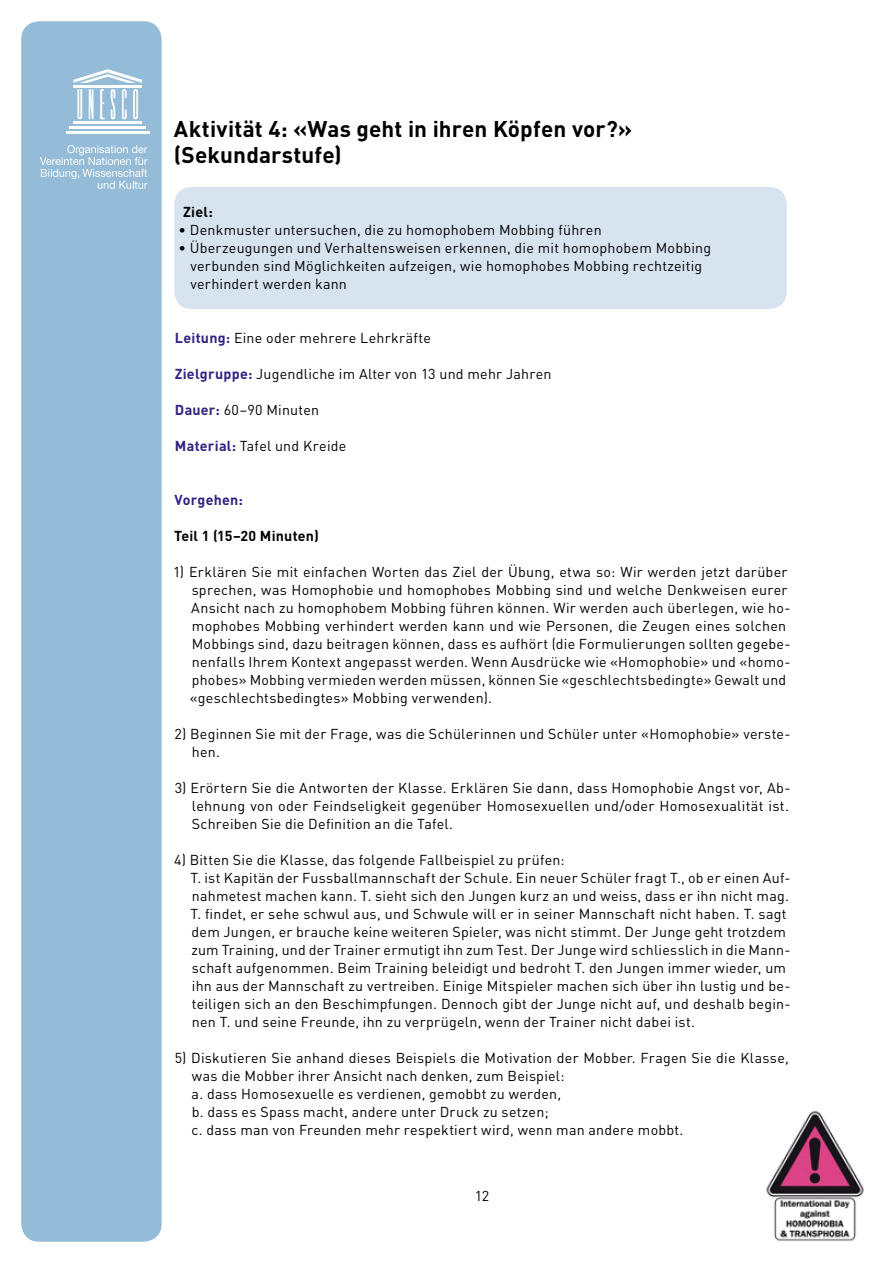
<style>
.page{position:relative;width:893px;height:1263px;background:#fff}
.page>*{position:absolute;margin:0;border:0;box-sizing:border-box;transform-origin:0 0}
.t1{font:700 22.5px/25.5px "DIN";letter-spacing:.005em;color:#000}
.t2{font:14.25px/18px "DIN";letter-spacing:.015em;color:#000}
.t3{font:700 14.25px "DIN";letter-spacing:.015em;color:#000}
.t4{font:700 14.25px "DIN";letter-spacing:.015em;color:#2e2382}
.s1{font-weight:700;color:#2e2382}
</style>
<div class="page">
<div style="left:21px;top:21px;width:141px;height:1221px;background:#94bcd8;border-radius:18px"></div>
<img style="left:766px;top:1111px;width:98px;height:130px">
<hr style="left:73px;top:121px;width:69px;height:3px;background:#fff">
<hr style="left:70px;top:126px;width:76px;height:3px;background:#fff">
<hr style="left:66px;top:131px;width:83px;height:3px;background:#fff">
<hr style="left:73px;top:85px;width:69px;height:3px;background:#fff">
<svg style="left:73px;top:69px;width:69px;height:14px"></svg>
<svg style="left:77px;top:89px;width:5px;height:30px"></svg>
<svg style="left:89px;top:89px;width:4px;height:30px"></svg>
<svg style="left:100px;top:89px;width:5px;height:30px"></svg>
<svg style="left:122px;top:89px;width:5px;height:30px"></svg>
<svg style="left:133px;top:89px;width:5px;height:30px"></svg>
<svg style="left:111px;top:89px;width:4px;height:30px"></svg>
<svg style="left:40px;top:145px;width:107px;height:44px"></svg>
<div style="left:174px;top:187px;width:613px;height:122px;background:#d7e4f0;border-radius:17px"></div>
<h1 class="t1" style="left:174px;top:115px;width:460px">Aktivität 4: «Was geht in ihren Köpfen vor?» (Sekundarstufe)</h1>
<p class="t3" style="left:183px;top:202px;width:31px">Ziel:</p>
<p class="t2" style="left:178px;top:220px;width:425px">• Denkmuster untersuchen, die zu homophobem Mobbing führen</p>
<p class="t2" style="left:190px;top:238px;width:522px;text-indent:-12px">• Überzeugungen und Verhaltensweisen erkennen, die mit homophobem Mobbing verbunden sind Möglichkeiten aufzeigen, wie homophobes Mobbing rechtzeitig verhindert werden kann</p>
<p class="t2" style="left:175px;top:328px;width:257px"><span class="s1">Leitung:</span> Eine oder mehrere Lehrkräfte</p>
<p class="t2" style="left:175px;top:364px;width:378px"><span class="s1">Zielgruppe:</span> Jugendliche im Alter von 13 und mehr Jahren</p>
<p class="t2" style="left:175px;top:400px;width:146px"><span class="s1">Dauer:</span> 60–90 Minuten</p>
<p class="t2" style="left:175px;top:436px;width:173px"><span class="s1">Material:</span> Tafel und Kreide</p>
<p class="t4" style="left:175px;top:490px;width:70px">Vorgehen:</p>
<p class="t3" style="left:174px;top:526px;width:147px">Teil 1 (15–20 Minuten)</p>
<p class="t2" style="left:190px;top:562px;width:602px;text-indent:-17px">1) Erklären Sie mit einfachen Worten das Ziel der Übung, etwa so: Wir werden jetzt darüber sprechen, was Homophobie und homophobes Mobbing sind und welche Denkweisen eurer Ansicht nach zu homophobem Mobbing führen können. Wir werden auch überlegen, wie ho&shy;mophobes Mobbing verhindert werden kann und wie Personen, die Zeugen eines solchen Mobbings sind, dazu beitragen können, dass es aufhört (die Formulierungen sollten gegebe&shy;nenfalls Ihrem Kontext angepasst werden. Wenn Ausdrücke wie «Homophobie» und «homo&shy;phobes» Mobbing vermieden werden müssen, können Sie «geschlechtsbedingte» Gewalt und «geschlechtsbedingtes» Mobbing verwenden).</p>
<p class="t2" style="left:192px;top:724px;width:600px;text-indent:-18px">2) Beginnen Sie mit der Frage, was die Schülerinnen und Schüler unter «Homophobie» verste&shy;hen.</p>
<p class="t2" style="left:192px;top:778px;width:600px;text-align:justify;text-indent:-17px">3) Erörtern Sie die Antworten der Klasse. Erklären Sie dann, dass Homophobie Angst vor, Ab&shy;lehnung von oder Feindseligkeit gegenüber Homosexuellen und/oder Homosexualität ist.<br>Schreiben Sie die Definition an die Tafel.</p>
<p class="t2" style="left:190px;top:850px;width:602px;text-indent:-16px">4) Bitten Sie die Klasse, das folgende Fallbeispiel zu prüfen:<br>T. ist Kapitän der Fussballmannschaft der Schule. Ein neuer Schüler fragt T., ob er einen Auf&shy;nahmetest machen kann. T. sieht sich den Jungen kurz an und weiss, dass er ihn nicht mag.<br>T. findet, er sehe schwul aus, und Schwule will er in seiner Mannschaft nicht haben. T. sagt dem Jungen, er brauche keine weiteren Spieler, was nicht stimmt. Der Junge geht trotzdem zum Training, und der Trainer ermutigt ihn zum Test. Der Junge wird schliesslich in die Mann&shy;schaft aufgenommen. Beim Training beleidigt und bedroht T. den Jungen immer wieder, um ihn aus der Mannschaft zu vertreiben. Einige Mitspieler machen sich über ihn lustig und be&shy;teiligen sich an den Beschimpfungen. Dennoch gibt der Junge nicht auf, und deshalb begin&shy;nen T. und seine Freunde, ihn zu verprügeln, wenn der Trainer nicht dabei ist.</p>
<p class="t2" style="left:191px;top:1048px;width:599px;text-indent:-17px">5) Diskutieren Sie anhand dieses Beispiels die Motivation der Mobber. Fragen Sie die Klasse, was die Mobber ihrer Ansicht nach denken, zum Beispiel:<br>a. dass Homosexuelle es verdienen, gemobbt zu werden,<br>b. dass es Spass macht, andere unter Druck zu setzen;<br>c. dass man von Freunden mehr respektiert wird, wenn man andere mobbt.</p>
<p class="t2" style="left:475px;top:1186px;width:16px">12</p>
</div>
